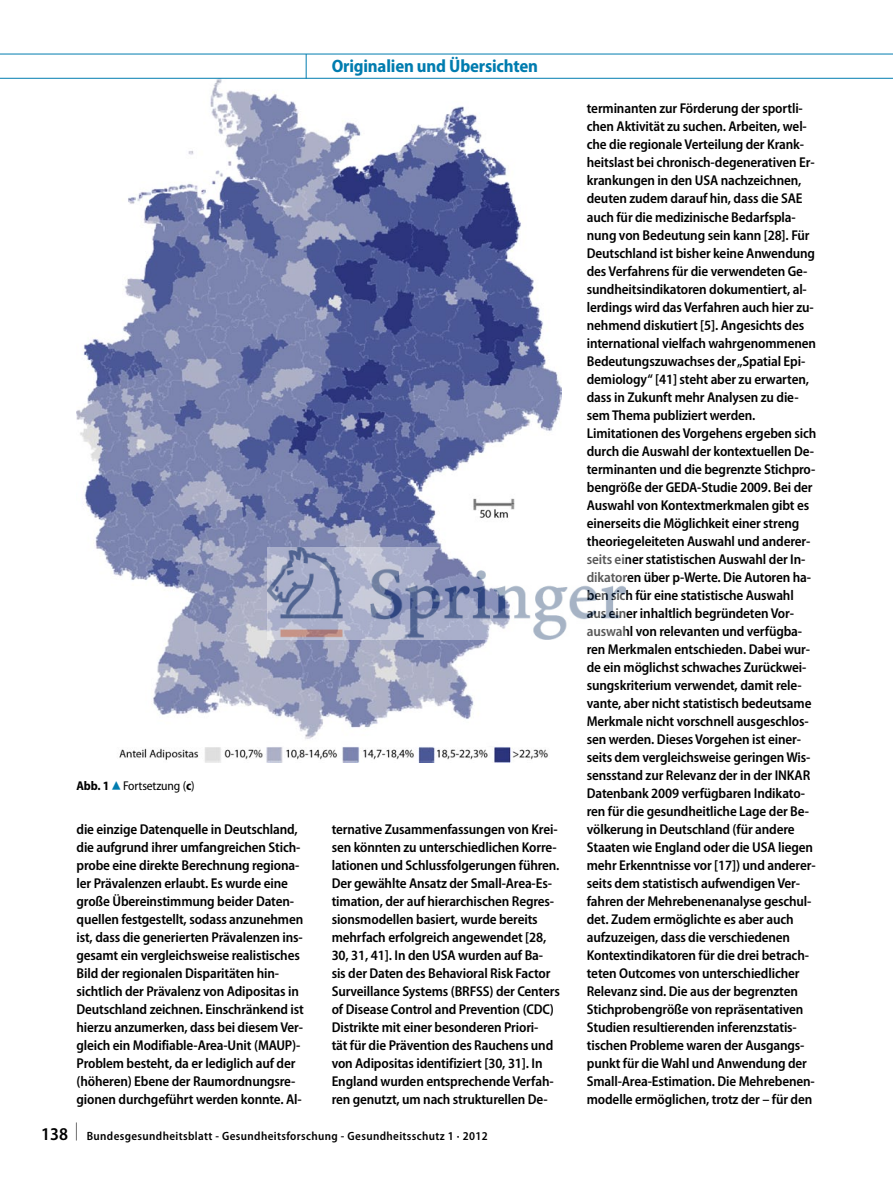
<style>
.page{position:relative;width:893px;height:1187px;background:#fff}
.page>*{position:absolute;margin:0;border:0;box-sizing:border-box;transform-origin:0 0}
.t1{font:700 semi-condensed 18px "Myriad Pro";letter-spacing:-.01em;color:#007caf}
._019_fazit{font:600 semi-condensed 14.25px/18px "Myriad Pro";letter-spacing:-.01em;color:#000}
._024_abb_legende{font:semi-condensed 12.75px "Myriad Pro";letter-spacing:-.01em;color:#000}
.t2{font:600 semi-condensed 12px "Myriad Pro";letter-spacing:.03em;color:#000}
.s1{font-weight:700}
.s2{font-family:"S Buttons";font-stretch:normal;font-size:14.25px;color:#007caf}
.s3{font-size:18px}
</style>
<div class="page">
<img style="left:77px;top:79px;width:484px;height:683px">
<hr style="left:0;top:54px;width:893px;height:1px;background:#007caf">
<hr style="left:0;top:78px;width:893px;height:1px;background:#007caf">
<svg style="left:306px;top:54px;width:1px;height:25px"></svg>
<img style="left:268px;top:547px;width:357px;height:93px">
<p class="t1" style="left:332px;top:56px;width:208px">Originalien und Übersichten</p>
<p class="_024_abb_legende" style="left:77px;top:778px;width:120px"><span class="s1">Abb. 1</span><span class="s2">8</span>Fortsetzung (<span class="s1">c</span>)</p>
<p class="_019_fazit" style="left:77px;top:820px;width:229px">die einzige Datenquelle in Deutschland, die aufgrund ihrer umfangreichen Stich&shy;probe eine direkte Berechnung regiona&shy;ler Prävalenzen erlaubt. Es wurde eine große Übereinstimmung beider Daten&shy;quellen festgestellt, sodass anzunehmen ist, dass die generierten Prävalenzen ins&shy;gesamt ein vergleichsweise realistisches Bild der regionalen Disparitäten hin&shy;sichtlich der Prävalenz von Adipositas in Deutschland zeichnen. Einschränkend ist hierzu anzumerken, dass bei diesemVer&shy;gleich ein Modifiable-Area-Unit (MAUP)- Problem besteht, da er lediglich auf der (höheren) Ebene der Raumordnungsre&shy;gionen durchgeführt werden konnte. Al-</p>
<p class="_019_fazit" style="left:332px;top:820px;width:229px">ternative Zusammenfassungen von Krei&shy;sen könnten zu unterschiedlichen Korre&shy;lationen und Schlussfolgerungen führen.</p>
<p class="_019_fazit" style="left:332px;top:874px;width:230px">Der gewählte Ansatz der Small-Area-Es&shy;timation, der auf hierarchischen Regres&shy;sionsmodellen basiert, wurde bereits mehrfach erfolgreich angewendet [28, 30, 31, 41]. In den USA wurden auf Ba&shy;sis der Daten des Behavioral Risk Factor Surveillance Systems (BRFSS) der Centers of Disease Control and Prevention (CDC)<br>Distrikte mit einer besonderen Priori-<br>tät für die Prävention des Rauchens und von Adipositas identifiziert [30, 31]. In England wurden entsprechende Verfah&shy;ren genutzt, um nach strukturellen De-</p>
<p class="t2" style="left:41px;top:1129px;width:448px"><span class="s3">138 </span><sup>|</sup> Bundesgesundheitsblatt - Gesundheitsforschung - Gesundheitsschutz 1 · 2012</p>
<p class="_019_fazit" style="left:587px;top:100px;width:231px">terminanten zur Förderung der sportli&shy;chen Aktivität zu suchen. Arbeiten, wel&shy;che die regionale Verteilung der Krank&shy;heitslast bei chronisch-degenerativen Er&shy;krankungen in den USA nachzeichnen, deuten zudem darauf hin, dass die SAE auch für die medizinische Bedarfspla&shy;nung von Bedeutung sein kann [28]. Für Deutschland ist bisher keine Anwendung des Verfahrens für die verwendeten Ge&shy;sundheitsindikatoren dokumentiert, al&shy;lerdings wird das Verfahren auch hier zu&shy;nehmend diskutiert [5]. Angesichts des international vielfach wahrgenommenen Bedeutungszuwachses der„Spatial Epi&shy;demiology“ [41] steht aber zu erwarten, dass in Zukunft mehr Analysen zu die&shy;semThema publiziert werden.</p>
<p class="_019_fazit" style="left:587px;top:424px;width:231px">Limitationen des Vorgehens ergeben sich durch die Auswahl der kontextuellen De&shy;terminanten und die begrenzte Stichpro&shy;bengröße der GEDA-Studie 2009. Bei der Auswahl von Kontextmerkmalen gibt es einerseits die Möglichkeit einer streng theoriegeleiteten Auswahl und anderer&shy;seits einer statistischen Auswahl der In&shy;dikatoren über p-Werte. Die Autoren ha&shy;ben sich für eine statistische Auswahl aus einer inhaltlich begründeten Vor&shy;auswahl von relevanten und verfügba&shy;ren Merkmalen entschieden. Dabei wur&shy;de ein möglichst schwaches Zurückwei&shy;sungskriterium verwendet, damit rele&shy;vante, aber nicht statistisch bedeutsame Merkmale nicht vorschnell ausgeschlos&shy;sen werden. Dieses Vorgehen ist einer&shy;seits dem vergleichsweise geringen Wis&shy;sensstand zur Relevanz der in der INKAR Datenbank 2009 verfügbaren Indikato&shy;ren für die gesundheitliche Lage der Be&shy;völkerung in Deutschland (für andere Staaten wie England oder die USA liegen mehr Erkenntnisse vor [17]) und anderer&shy;seits dem statistisch aufwendigen Ver&shy;fahren der Mehrebenenanalyse geschul&shy;det. Zudem ermöglichte es aber auch aufzuzeigen, dass die verschiedenen Kontextindikatoren für die drei betrach&shy;teten Outcomes von unterschiedlicher Relevanz sind. Die aus der begrenzten Stichprobengröße von repräsentativen Studien resultierenden inferenzstatis&shy;tischen Probleme waren der Ausgangs&shy;punkt für die Wahl und Anwendung der Small-Area-Estimation. Die Mehrebenen&shy;modelle ermöglichen, trotz der – für den</p>
</div>
